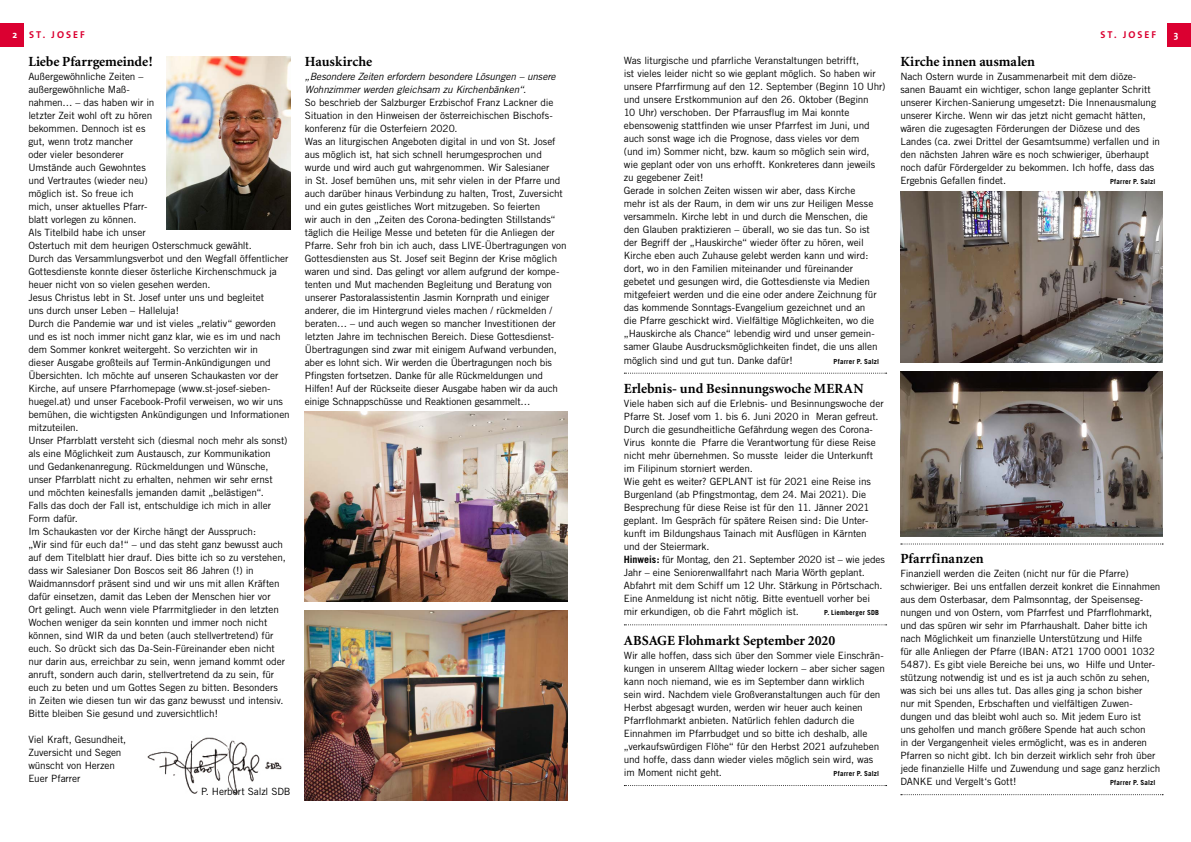
<style>
.page{position:relative;width:1191px;height:842px;background:#fff}
.page>*{position:absolute;margin:0;border:0;box-sizing:border-box;transform-origin:0 0}
.t1{font:700 14px "Minion";color:#000}
.t2{font:10px/13px "Trade Gothic";letter-spacing:-.01em;color:#000}
.t3{font:italic 10px/13px "Trade Gothic";letter-spacing:-.01em;color:#000}
.t4{font:700 10px "The Sans";letter-spacing:.2em;color:#db0031}
.t5{font:700 10px "The Sans";color:#fff}
.t6{font:700 7px "Trade Gothic";letter-spacing:.02em;color:#000}
.s1{color:#fff}
.s2{font-weight:700}
</style>
<div class="page">
<img style="left:147px;top:737px;width:135px;height:57px">
<img style="left:305px;top:610px;width:262px;height:191px">
<img style="left:305px;top:411px;width:262px;height:190px">
<div style="left:0;top:23px;width:24px;height:23px;background:#db0031"></div>
<div style="left:1167px;top:23px;width:24px;height:23px;background:#db0031"></div>
<svg style="left:624px;top:373px;width:262px;height:1px"></svg>
<svg style="left:624px;top:624px;width:262px;height:1px"></svg>
<svg style="left:624px;top:785px;width:262px;height:1px"></svg>
<svg style="left:900px;top:543px;width:263px;height:1px"></svg>
<svg style="left:900px;top:794px;width:263px;height:1px"></svg>
<img style="left:900px;top:191px;width:262px;height:172px">
<img style="left:900px;top:372px;width:262px;height:165px">
<img style="left:167px;top:57px;width:124px;height:173px">
<p class="t4" style="left:12px;top:26px;width:74px"><span class="s1">2</span> ST. JOSEF</p>
<p class="t5" style="left:1173px;top:26px;width:6px">3</p>
<p class="t2" style="left:624px;top:54px;width:263px">Was liturgische und pfarrliche Veranstaltungen betrifft,<br>ist vieles leider nicht so wie geplant möglich. So haben wir unsere Pfarrfirmung auf den 12. September (Beginn 10 Uhr) und unsere Erstkommunion auf den 26. Oktober (Beginn<br>10 Uhr) verschoben. Der Pfarrausflug im Mai konnte ebensowenig stattfinden wie unser Pfarrfest im Juni, und auch sonst wage ich die Prognose, dass vieles vor dem<br>(und im) Sommer nicht, bzw. kaum so möglich sein wird, wie geplant oder von uns erhofft. Konkreteres dann jeweils zu gegebener Zeit!<br>Gerade in solchen Zeiten wissen wir aber, dass Kirche<br>mehr ist als der Raum, in dem wir uns zur Heiligen Messe versammeln. Kirche lebt in und durch die Menschen, die den Glauben praktizieren – überall, wo sie das tun. So ist der Begriff der „Hauskirche“ wieder öfter zu hören, weil Kirche eben auch Zuhause gelebt werden kann und wird: dort, wo in den Familien miteinander und füreinander gebetet und gesungen wird, die Gottesdienste via Medien mitgefeiert werden und die eine oder andere Zeichnung für das kommende Sonntags-Evangelium gezeichnet und an<br>die Pfarre geschickt wird. Vielfältige Möglichkeiten, wo die „Hauskirche als Chance“ lebendig wird und unser gemein&shy;samer Glaube Ausdrucksmöglichkeiten findet, die uns allen möglich sind und gut tun. Danke dafür!</p>
<p class="t4" style="left:1100px;top:26px;width:57px">ST. JOSEF</p>
<h1 class="t1" style="left:28px;top:55px;width:126px">Liebe Pfarrgemeinde!</h1>
<p class="t2" style="left:28px;top:70px;width:263px">Außergewöhnliche Zeiten –<br>außergewöhnliche Maß-<br>nahmen… – das haben wir in<br>letzter Zeit wohl oft zu hören<br>bekommen. Dennoch ist es<br>gut, wenn trotz mancher<br>oder vieler besonderer<br>Umstände auch Gewohntes<br>und Vertrautes (wieder neu)<br>möglich ist. So freue ich<br>mich, unser aktuelles Pfarr-<br>blatt vorlegen zu können.<br>Als Titelbild habe ich unser<br>Ostertuch mit dem heurigen Osterschmuck gewählt.<br>Durch das Versammlungsverbot und den Wegfall öffentlicher Gottesdienste konnte dieser österliche Kirchenschmuck ja heuer nicht von so vielen gesehen werden.<br>Jesus Christus lebt in St. Josef unter uns und begleitet<br>uns durch unser Leben – Halleluja!<br>Durch die Pandemie war und ist vieles „relativ“ geworden und es ist noch immer nicht ganz klar, wie es im und nach dem Sommer konkret weitergeht. So verzichten wir in<br>dieser Ausgabe großteils auf Termin-Ankündigungen und Übersichten. Ich möchte auf unseren Schaukasten vor der Kirche, auf unsere Pfarrhomepage (www.st-josef-sieben&shy;huegel.at) und unser Facebook-Profil verweisen, wo wir uns bemühen, die wichtigsten Ankündigungen und Informationen mitzuteilen.<br>Unser Pfarrblatt versteht sich (diesmal noch mehr als sonst) als eine Möglichkeit zum Austausch, zur Kommunikation<br>und Gedankenanregung. Rückmeldungen und Wünsche, unser Pfarrblatt nicht zu erhalten, nehmen wir sehr ernst und möchten keinesfalls jemanden damit „belästigen“.<br>Falls das doch der Fall ist, entschuldige ich mich in aller Form dafür.<br>Im Schaukasten vor der Kirche hängt der Ausspruch:<br>„Wir sind für euch da!“ – und das steht ganz bewusst auch auf dem Titelblatt hier drauf. Dies bitte ich so zu verstehen, dass wir Salesianer Don Boscos seit 86 Jahren (!) in Waidmannsdorf präsent sind und wir uns mit allen Kräften dafür einsetzen, damit das Leben der Menschen hier vor<br>Ort gelingt. Auch wenn viele Pfarrmitglieder in den letzten Wochen weniger da sein konnten und immer noch nicht können, sind WIR da und beten (auch stellvertretend) für euch. So drückt sich das Da-Sein-Füreinander eben nicht nur darin aus, erreichbar zu sein, wenn jemand kommt oder anruft, sondern auch darin, stellvertretend da zu sein, für euch zu beten und um Gottes Segen zu bitten. Besonders<br>in Zeiten wie diesen tun wir das ganz bewusst und intensiv.<br>Bitte bleiben Sie gesund und zuversichtlich!</p>
<p class="t2" style="left:28px;top:733px;width:99px">Viel Kraft, Gesundheit,<br>Zuversicht und Segen wünscht von Herzen<br>Euer Pfarrer</p>
<p class="t2" style="left:201px;top:785px;width:91px">P. Herbert Salzl SDB</p>
<h1 class="t1" style="left:305px;top:55px;width:69px">Hauskirche</h1>
<p class="t3" style="left:305px;top:70px;width:252px">„Besondere Zeiten erfordern besondere Lösungen – unsere<br>Wohnzimmer werden gleichsam zu Kirchenbänken“.</p>
<p class="t2" style="left:305px;top:96px;width:263px">So beschrieb der Salzburger Erzbischof Franz Lackner die Situation in den Hinweisen der österreichischen Bischofs&shy;konferenz für die Osterfeiern 2020.<br>Was an liturgischen Angeboten digital in und von St. Josef aus möglich ist, hat sich schnell herumgesprochen und wurde und wird auch gut wahrgenommen. Wir Salesianer<br>in St. Josef bemühen uns, mit sehr vielen in der Pfarre und auch darüber hinaus Verbindung zu halten, Trost, Zuversicht und ein gutes geistliches Wort mitzugeben. So feierten<br>wir auch in den „Zeiten des Corona-bedingten Stillstands“ täglich die Heilige Messe und beteten für die Anliegen der Pfarre. Sehr froh bin ich auch, dass LIVE-Übertragungen von Gottesdiensten aus St. Josef seit Beginn der Krise möglich waren und sind. Das gelingt vor allem aufgrund der kompe&shy;tenten und Mut machenden Begleitung und Beratung von unserer Pastoralassistentin Jasmin Kornprath und einiger anderer, die im Hintergrund vieles machen / rückmelden / beraten… – und auch wegen so mancher Investitionen der letzten Jahre im technischen Bereich. Diese Gottesdienst-Übertragungen sind zwar mit einigem Aufwand verbunden, aber es lohnt sich. Wir werden die Übertragungen noch bis Pfingsten fortsetzen. Danke für alle Rückmeldungen und Hilfen! Auf der Rückseite dieser Ausgabe haben wir da auch einige Schnappschüsse und Reaktionen gesammelt…</p>
<h1 class="t1" style="left:900px;top:55px;width:136px">Kirche innen ausmalen</h1>
<p class="t2" style="left:900px;top:70px;width:261px">Nach Ostern wurde in Zusammenarbeit mit dem diöze&shy;sanen Bauamt ein wichtiger, schon lange geplanter Schritt unserer Kirchen-Sanierung umgesetzt: Die Innenausmalung unserer Kirche. Wenn wir das jetzt nicht gemacht hätten, wären die zugesagten Förderungen der Diözese und des Landes (ca. zwei Drittel der Gesamtsumme) verfallen und in den nächsten Jahren wäre es noch schwieriger, überhaupt noch dafür Fördergelder zu bekommen. Ich hoffe, dass das Ergebnis Gefallen findet.</p>
<p class="t6" style="left:1110px;top:177px;width:47px">Pfarrer P. Salzl</p>
<p class="t6" style="left:833px;top:357px;width:47px">Pfarrer P. Salzl</p>
<h1 class="t1" style="left:624px;top:382px;width:241px">Erlebnis- und Besinnungswoche MERAN</h1>
<p class="t2" style="left:624px;top:397px;width:263px">Viele haben sich auf die Erlebnis- und Besinnungswoche der Pfarre St. Josef vom 1. bis 6. Juni 2020 in Meran gefreut.<br>Durch die gesundheitliche Gefährdung wegen des Corona-Virus konnte die Pfarre die Verantwortung für diese Reise nicht mehr übernehmen. So musste leider die Unterkunft im Filipinum storniert werden.<br>Wie geht es weiter? GEPLANT ist für 2021 eine Reise ins Burgenland (ab Pfingstmontag, dem 24. Mai 2021). Die Besprechung für diese Reise ist für den 11. Jänner 2021 geplant. Im Gespräch für spätere Reisen sind: Die Unter&shy;kunft im Bildungshaus Tainach mit Ausflügen in Kärnten und der Steiermark.<br><span class="s2">Hinweis:</span> für Montag, den 21. September 2020 ist – wie jedes Jahr – eine Seniorenwallfahrt nach Maria Wörth geplant.<br>Abfahrt mit dem Schiff um 12 Uhr. Stärkung in Pörtschach.<br>Eine Anmeldung ist nicht nötig. Bitte eventuell vorher bei mir erkundigen, ob die Fahrt möglich ist.</p>
<h1 class="t1" style="left:900px;top:551px;width:85px">Pfarrfinanzen</h1>
<p class="t2" style="left:900px;top:567px;width:262px">Finanziell werden die Zeiten (nicht nur für die Pfarre) schwieriger. Bei uns entfallen derzeit konkret die Einnahmen aus dem Osterbasar, dem Palmsonntag, der Speisenseg&shy;nungen und von Ostern, vom Pfarrfest und Pfarrflohmarkt, und das spüren wir sehr im Pfarrhaushalt. Daher bitte ich nach Möglichkeit um finanzielle Unterstützung und Hilfe<br>für alle Anliegen der Pfarre (IBAN: AT21 1700 0001 1032<br>5487). Es gibt viele Bereiche bei uns, wo Hilfe und Unter&shy;stützung notwendig ist und es ist ja auch schön zu sehen, was sich bei uns alles tut. Das alles ging ja schon bisher<br>nur mit Spenden, Erbschaften und vielfältigen Zuwen&shy;dungen und das bleibt wohl auch so. Mit jedem Euro ist<br>uns geholfen und manch größere Spende hat auch schon<br>in der Vergangenheit vieles ermöglicht, was es in anderen Pfarren so nicht gibt. Ich bin derzeit wirklich sehr froh über jede finanzielle Hilfe und Zuwendung und sage ganz herzlich DANKE und Vergelt‘s Gott!</p>
<p class="t6" style="left:824px;top:608px;width:56px">P. Liemberger SDB</p>
<h1 class="t1" style="left:624px;top:633px;width:213px">ABSAGE Flohmarkt September 2020</h1>
<p class="t2" style="left:624px;top:649px;width:263px">Wir alle hoffen, dass sich über den Sommer viele Einschrän&shy;kungen in unserem Alltag wieder lockern – aber sicher sagen kann noch niemand, wie es im September dann wirklich<br>sein wird. Nachdem viele Großveranstaltungen auch für den Herbst abgesagt wurden, werden wir heuer auch keinen Pfarrflohmarkt anbieten. Natürlich fehlen dadurch die Einnahmen im Pfarrbudget und so bitte ich deshalb, alle „verkaufswürdigen Flöhe“ für den Herbst 2021 aufzuheben und hoffe, dass dann wieder vieles möglich sein wird, was im Moment nicht geht.</p>
<p class="t6" style="left:833px;top:769px;width:47px">Pfarrer P. Salzl</p>
<p class="t6" style="left:1110px;top:778px;width:47px">Pfarrer P. Salzl</p>
</div>
